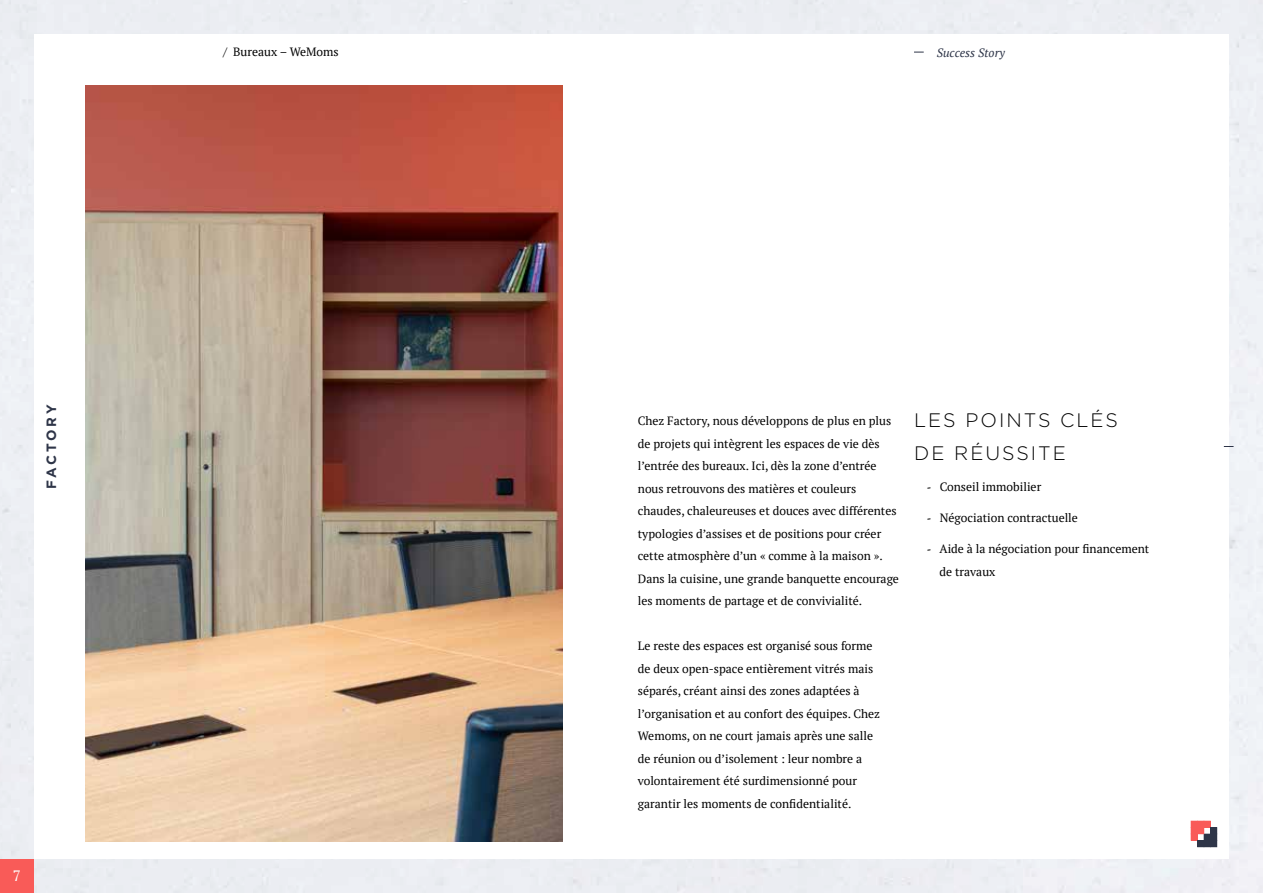
<style>
.page{position:relative;width:1263px;height:893px;background:#fff}
.page>*{position:absolute;margin:0;border:0;box-sizing:border-box;transform-origin:0 0}
.t1{font:300 19.5px/33px "Gotham";letter-spacing:.1em;color:#000}
.t2{font:15px "PT Serif";color:#fff}
.t3{font:700 13.5px "Gotham";letter-spacing:.19em;color:#2e3548}
.t4{font:12px/22.5px "PT Serif";color:#000}
.t5{font:italic 12px "PT Serif";color:#2e3548}
.s1{font-family:"Whitman";font-weight:700;font-style:italic;font-size:13.5px}
</style>
<div class="page">
<div style="left:0;top:859px;width:34px;height:34px;background:#f95b58"></div>
<svg style="left:1191px;top:821px;width:26px;height:26px"></svg>
<img style="left:85px;top:85px;width:477px;height:757px">
<p class="t3" style="left:42px;top:489px;width:86px;rotate:-90deg">FACTORY</p>
<p class="t2" style="left:13px;top:866px;width:9px">7</p>
<p class="t4" style="left:223px;top:40px;width:117px">/ Bureaux – WeMoms</p>
<p class="t5" style="left:937px;top:45px;width:70px">Success Story</p>
<p class="t4" style="left:638px;top:410px;width:263px">Chez Factory, nous développons de plus en plus de projets qui intègrent les espaces de vie dès l’entrée des bureaux. Ici, dès la zone d’entrée nous retrouvons des matières et couleurs chaudes, chaleureuses et douces avec différentes typologies d’assises et de positions pour créer cette atmosphère d’un « comme à la maison ».<br>Dans la cuisine, une grande banquette encourage les moments de partage et de convivialité.</p>
<p class="t4" style="left:638px;top:635px;width:244px">Le reste des espaces est organisé sous forme de deux open-space entièrement vitrés mais séparés, créant ainsi des zones adaptées à l’organisation et au confort des équipes. Chez Wemoms, on ne court jamais après une salle de réunion ou d’isolement : leur nombre a volontairement été surdimensionné pour garantir les moments de confidentialité.</p>
<h1 class="t1" style="left:914px;top:403px;width:205px">LES POINTS CLÉS<br>DE RÉUSSITE</h1>
<p class="t4" style="left:927px;top:476px;width:116px"><span class="s1">-</span> Conseil immobilier</p>
<p class="t4" style="left:927px;top:507px;width:152px"><span class="s1">-</span> Négociation contractuelle</p>
<p class="t4" style="left:939px;top:538px;width:211px;text-indent:-12px"><span class="s1">-</span> Aide à la négociation pour financement de travaux</p>
</div>
